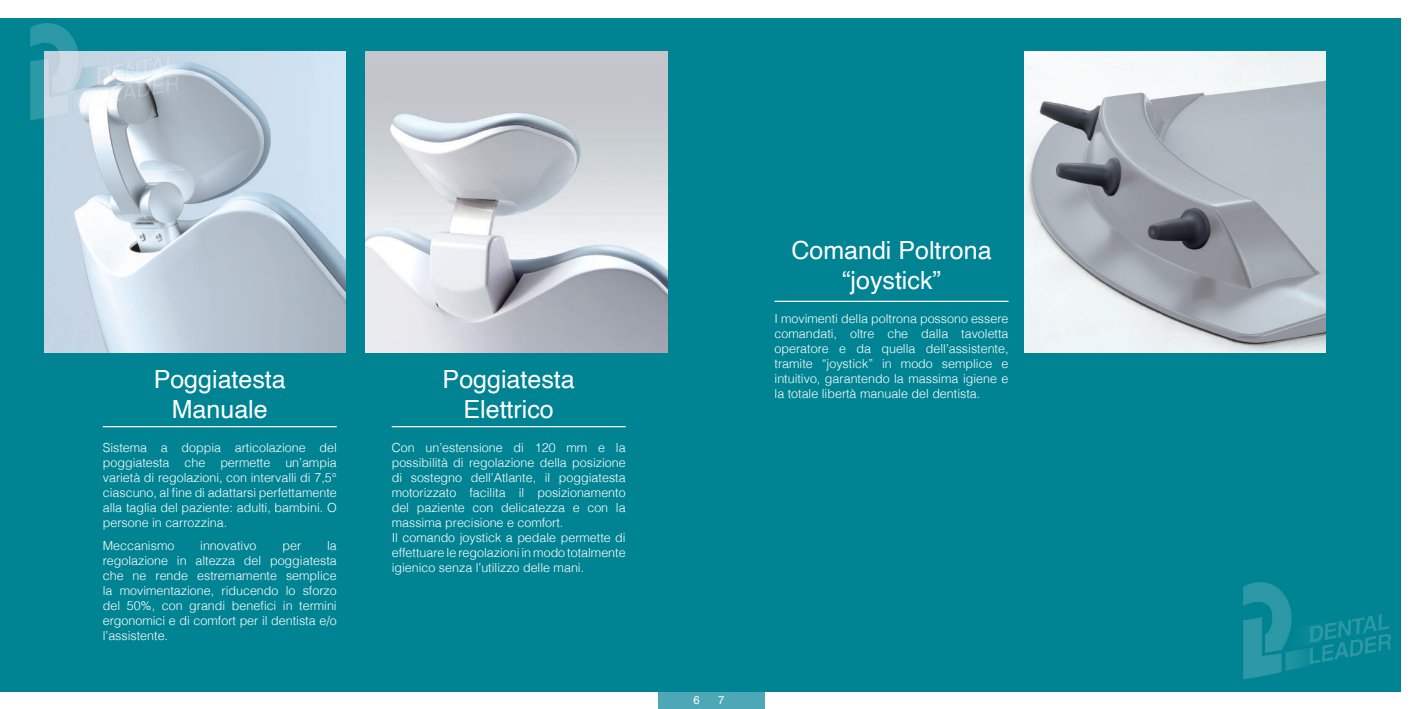
<style>
.page{position:relative;width:1418px;height:709px;background:#fff}
.page>*{position:absolute;margin:0;border:0;box-sizing:border-box;transform-origin:0 0}
.t1{font:25px/30px "Helvetica";color:#fff;text-align:center}
.t2{font:300 12.5px/15px "Helvetica";color:#fff;text-align:justify}
.t3{font:11.25px "Helvetica";color:#fff}
</style>
<div class="page">
<div style="left:658px;top:680px;width:107px;height:29px;background:#4da7b6"></div>
<div style="left:0;top:18px;width:1400px;height:673px;background:#008493"></div>
<hr style="left:103px;top:426px;width:234px;height:1px;background:#fff">
<hr style="left:392px;top:426px;width:233px;height:1px;background:#fff">
<hr style="left:774px;top:301px;width:234px;height:1px;background:#fff">
<img style="left:366px;top:51px;width:301px;height:302px">
<img style="left:1024px;top:51px;width:301px;height:302px">
<img style="left:44px;top:51px;width:301px;height:302px">
<img style="left:30px;top:23px;width:159px;height:102px">
<img style="left:1243px;top:577px;width:158px;height:107px">
<h1 class="t1" style="left:154px;top:364px;width:134px">Poggiatesta<br>Manuale</h1>
<h1 class="t1" style="left:442px;top:364px;width:134px">Poggiatesta<br>Elettrico</h1>
<p class="t2" style="left:103px;top:439px;width:235px">Sistema a doppia articolazione del poggiatesta che permette un’ampia varietà di regolazioni, con intervalli di 7,5° ciascuno, al fine di adattarsi perfettamente alla taglia del paziente: adulti, bambini. O persone in carrozzina.</p>
<p class="t2" style="left:103px;top:537px;width:73px">Meccanismo</p>
<p class="t2" style="left:200px;top:537px;width:58px">innovativo</p>
<p class="t2" style="left:282px;top:537px;width:20px">per</p>
<p class="t2" style="left:103px;top:537px;width:235px;text-indent:224px">la regolazione in altezza del poggiatesta che ne rende estremamente semplice la movimentazione, riducendo lo sforzo del 50%, con grandi benefici in termini ergonomici e di comfort per il dentista e/o l’assistente.</p>
<p class="t2" style="left:392px;top:439px;width:235px;text-align:left">Con un’estensione di 120 mm e la possibilità di regolazione della posizione di sostegno dell’Atlante, il poggiatesta motorizzato facilita il posizionamento del paziente con delicatezza e con la massima precisione e comfort.<br>Il comando joystick a pedale permette di effettuare le regolazioni in modo totalmente igienico senza l’utilizzo delle mani.</p>
<h1 class="t1" style="left:791px;top:236px;width:202px">Comandi Poltrona “joystick”</h1>
<p class="t2" style="left:774px;top:310px;width:235px">I movimenti della poltrona possono essere comandati, oltre che dalla tavoletta operatore e da quella dell’assistente, tramite “joystick” in modo semplice e intuitivo, garantendo la massima igiene e la totale libertà manuale del dentista.</p>
<p class="t3" style="left:693px;top:691px;width:8px">6</p>
<p class="t3" style="left:718px;top:691px;width:8px">7</p>
</div>
